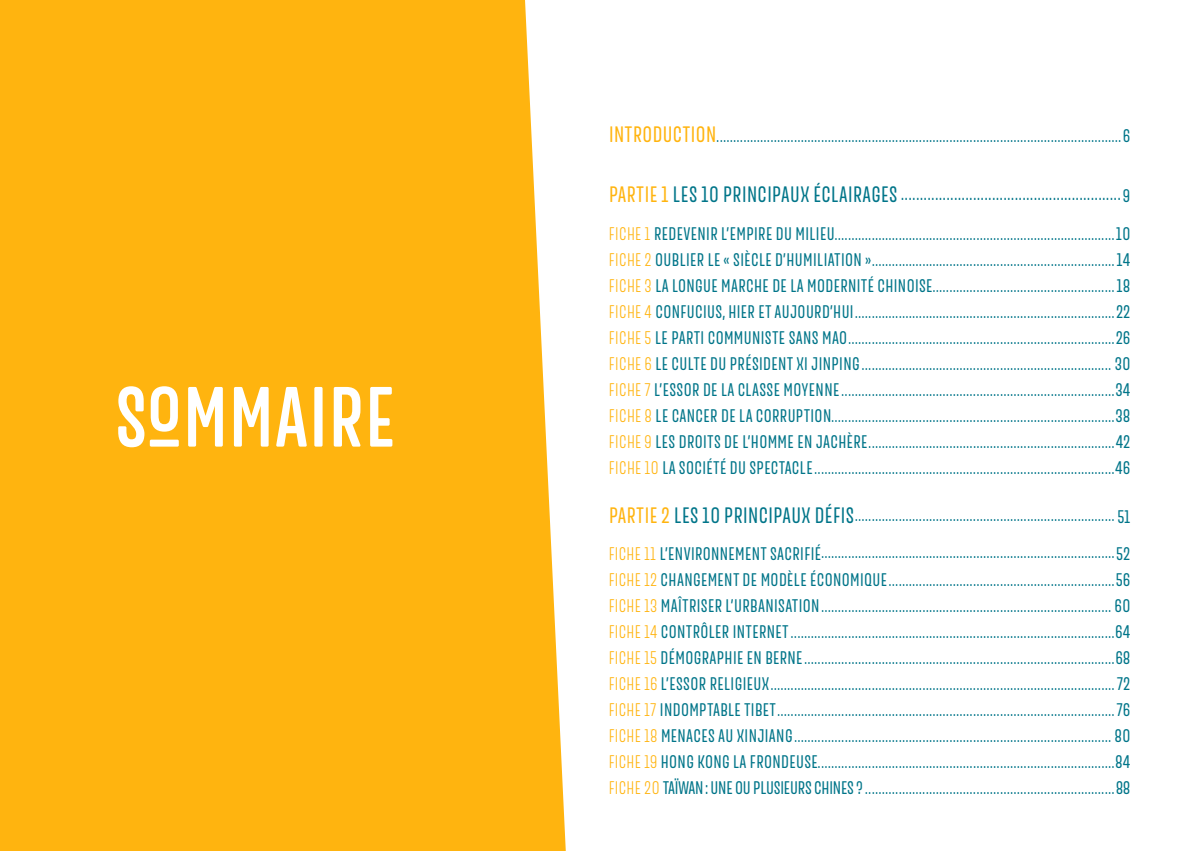
<style>
.page{position:relative;width:1191px;height:851px;background:#fff}
.page>*{position:absolute;margin:0;border:0;box-sizing:border-box;transform-origin:0 0}
.CHAPITRE_TITRE{font:600 84px "Merlod Norme";letter-spacing:.01em;color:#fff}
.t1{font:18px "Merlod Norme";color:#007589}
.t2{font:16px "Merlod Norme";color:#007589}
.s1{font-size:22px;color:#ffb40f}
.s2{font-size:18px}
.s3{font-size:22px}
.s4{font-weight:300;font-size:18px;color:#ffb40f}
</style>
<div class="page">
<div style="left:0;top:0;width:566px;height:850px;background:#ffb40f"></div>
<p class="CHAPITRE_TITRE" style="left:115px;top:363px;width:282px">SOMMAIRE</p>
<p class="t2" style="left:609px;top:127px;width:523px"><span class="s1">INTRODUCTION</span>........................................................................................................................<span class="s2">6</span></p>
<p class="t1" style="left:609px;top:183px;width:523px"><span class="s1">PARTIE 1</span> <span class="s3">LES 1O PRINCIPAUX ÉCLAIRAGES</span>..........................................................9</p>
<p class="t2" style="left:609px;top:224px;width:523px"><span class="s4">FICHE 1</span> <span class="s2">REDEVENIR L’EMPIRE DU MILIEU</span>...................................................................................<span class="s2">1O</span></p>
<p class="t2" style="left:609px;top:250px;width:523px"><span class="s4">FICHE 2</span> <span class="s2">OUBLIER LE « SIÈCLE D’HUMILIATION »</span>........................................................................<span class="s2">14</span></p>
<p class="t2" style="left:609px;top:276px;width:523px"><span class="s4">FICHE 3</span> <span class="s2">LA LONGUE MARCHE DE LA MODERNITÉ CHINOISE</span>......................................................<span class="s2">18</span></p>
<p class="t2" style="left:609px;top:302px;width:523px"><span class="s4">FICHE 4</span> <span class="s2">CONFUCIUS, HIER ET AUJOURD’HUI</span>.............................................................................<span class="s2">22</span></p>
<p class="t2" style="left:609px;top:328px;width:523px"><span class="s4">FICHE 5</span> <span class="s2">LE PARTI COMMUNISTE SANS MAO</span>...............................................................................<span class="s2">26</span></p>
<p class="t2" style="left:609px;top:354px;width:523px"><span class="s4">FICHE 6</span> <span class="s2">LE CULTE DU PRÉSIDENT XI JINPING</span>.......................................................................... <span class="s2">3O</span></p>
<p class="t2" style="left:609px;top:380px;width:523px"><span class="s4">FICHE 7</span> <span class="s2">L’ESSOR DE LA CLASSE MOYENNE</span>.................................................................................<span class="s2">34</span></p>
<p class="t2" style="left:609px;top:406px;width:523px"><span class="s4">FICHE 8</span> <span class="s2">LE CANCER DE LA CORRUPTION</span>....................................................................................<span class="s2">38</span></p>
<p class="t2" style="left:609px;top:432px;width:523px"><span class="s4">FICHE 9</span> <span class="s2">LES DROITS DE L’HOMME EN JACHÈRE</span>.........................................................................<span class="s2">42</span></p>
<p class="t2" style="left:609px;top:458px;width:523px"><span class="s4">FICHE 1O</span> <span class="s2">LA SOCIÉTÉ DU SPECTACLE</span>.........................................................................................<span class="s2">46</span></p>
<p class="t2" style="left:609px;top:505px;width:523px"><span class="s1">PARTIE 2</span><span class="s3">LES 1O PRINCIPAUX DÉFIS</span>............................................................................. <span class="s2">51</span></p>
<p class="t2" style="left:609px;top:542px;width:523px"><span class="s4">FICHE 11</span> <span class="s2">L’ENVIRONNEMENT SACRIFIÉ</span>.......................................................................................<span class="s2">52</span></p>
<p class="t2" style="left:609px;top:570px;width:523px"><span class="s4">FICHE 12</span> <span class="s2">CHANGEMENT DE MODÈLE ÉCONOMIQUE</span>...................................................................<span class="s2">56</span></p>
<p class="t2" style="left:609px;top:596px;width:523px"><span class="s4">FICHE 13</span> <span class="s2">MAÎTRISER L’URBANISATION</span>...................................................................................... <span class="s2">6O</span></p>
<p class="t2" style="left:609px;top:622px;width:523px"><span class="s4">FICHE 14</span> <span class="s2">CONTRÔLER INTERNET</span>................................................................................................<span class="s2">64</span></p>
<p class="t2" style="left:609px;top:648px;width:523px"><span class="s4">FICHE 15</span> <span class="s2">DÉMOGRAPHIE EN BERNE</span>............................................................................................<span class="s2">68</span></p>
<p class="t2" style="left:609px;top:674px;width:523px"><span class="s4">FICHE 16</span> <span class="s2">L’ESSOR RELIGIEUX</span>......................................................................................................<span class="s2">72</span></p>
<p class="t2" style="left:609px;top:700px;width:523px"><span class="s4">FICHE 17</span> <span class="s2">INDOMPTABLE TIBET</span>....................................................................................................<span class="s2">76</span></p>
<p class="t2" style="left:609px;top:726px;width:523px"><span class="s4">FICHE 18</span> <span class="s2">MENACES AU XINJIANG</span>.............................................................................................. <span class="s2">8O</span></p>
<p class="t2" style="left:609px;top:752px;width:523px"><span class="s4">FICHE 19</span> <span class="s2">HONG KONG LA FRONDEUSE</span>........................................................................................<span class="s2">84</span></p>
<p class="t2" style="left:609px;top:778px;width:523px"><span class="s4">FICHE 2O</span> <span class="s2">TAÏWAN : UNE OU PLUSIEURS CHINES ?</span>..........................................................................<span class="s2">88</span></p>
</div>
